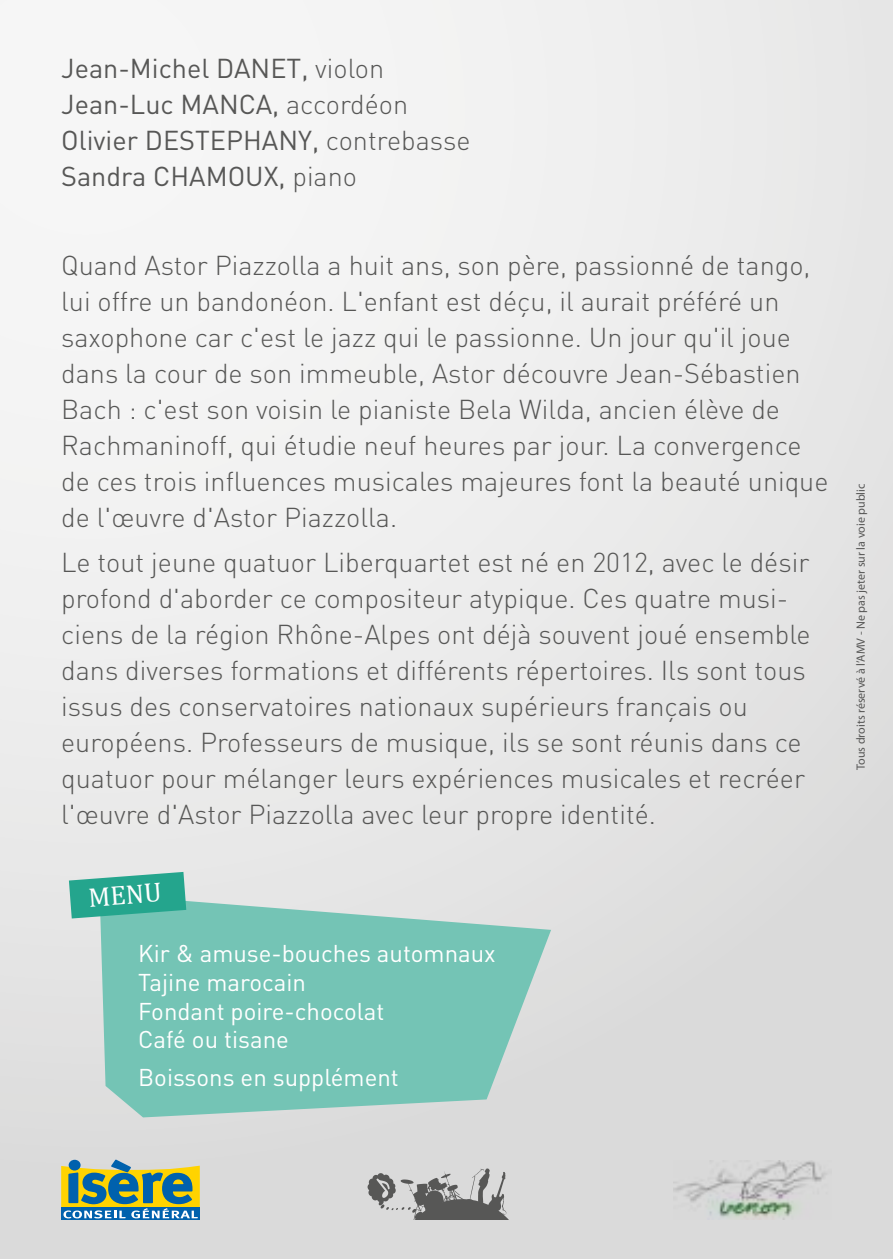
<style>
.page{position:relative;width:893px;height:1259px;background:#fff}
.page>*{position:absolute;margin:0;border:0;box-sizing:border-box;transform-origin:0 0}
.t1{font:300 27px/36px "DIN Pro";color:#575756}
.t2{font:27px/36px "DIN Pro";color:#575756}
.t3{font:27px "Cambria";color:#fff}
.t4{font:24px/28.8px "DIN Pro";color:#fff}
.t5{font:12px "Myriad Pro";color:#575756}
.s1{font-weight:300}
</style>
<div class="page">
<div style="left:0;top:0;width:893px;height:1259px;background:linear-gradient(to bottom,#f6f6f6,#d9d9d9)"></div>
<svg style="left:100px;top:894px;width:451px;height:223px;background:#88c9bc"></svg>
<svg style="left:61px;top:1218px;width:139px;height:1px"></svg>
<svg style="left:61px;top:1158px;width:139px;height:60px;background:#84a27f"></svg>
<img style="left:674px;top:1160px;width:158px;height:59px">
<svg style="left:69px;top:872px;width:117px;height:46px;background:#3fae9a"></svg>
<svg style="left:368px;top:1168px;width:155px;height:51px;background:#a6a6a6"></svg>
<p class="t2" style="left:61px;top:49px;width:411px">Jean-Michel DANET, <span class="s1">violon<br></span>Jean-Luc MANCA, <span class="s1">accordéon<br></span>Olivier DESTEPHANY, <span class="s1">contrebasse<br></span>Sandra CHAMOUX, <span class="s1">piano</span></p>
<p class="t1" style="left:61px;top:246px;width:769px">Quand Astor Piazzolla a huit ans, son père, passionné de tango, lui offre un bandonéon. L'enfant est déçu, il aurait préféré un saxophone car c'est le jazz qui le passionne. Un jour qu'il joue dans la cour de son immeuble, Astor découvre Jean-Sébastien Bach : c'est son voisin le pianiste Bela Wilda, ancien élève de Rachmaninoff, qui étudie neuf heures par jour. La convergence de ces trois influences musicales majeures font la beauté unique de l'œuvre d'Astor Piazzolla.</p>
<p class="t1" style="left:61px;top:543px;width:751px">Le tout jeune quatuor Liberquartet est né en 2012, avec le désir profond d'aborder ce compositeur atypique. Ces quatre musi&shy;ciens de la région Rhône-Alpes ont déjà souvent joué ensemble dans diverses formations et différents répertoires. Ils sont tous issus des conservatoires nationaux supérieurs français ou européens. Professeurs de musique, ils se sont réunis dans ce quatuor pour mélanger leurs expériences musicales et recréer l'œuvre d'Astor Piazzolla avec leur propre identité.</p>
<p class="t3" style="left:87px;top:881px;width:75px;rotate:-4deg">MENU</p>
<p class="t4" style="left:138px;top:938px;width:359px">Kir &amp; amuse-bouches automnaux<br>Tajine marocain<br>Fondant poire-chocolat<br>Café ou tisane</p>
<p class="t4" style="left:138px;top:1062px;width:262px">Boissons en supplément</p>
<p class="t5" style="left:853px;top:770px;width:288px;rotate:-90deg">Tous droits réservé à l’AMV - Ne pas jeter sur la voie public</p>
</div>
